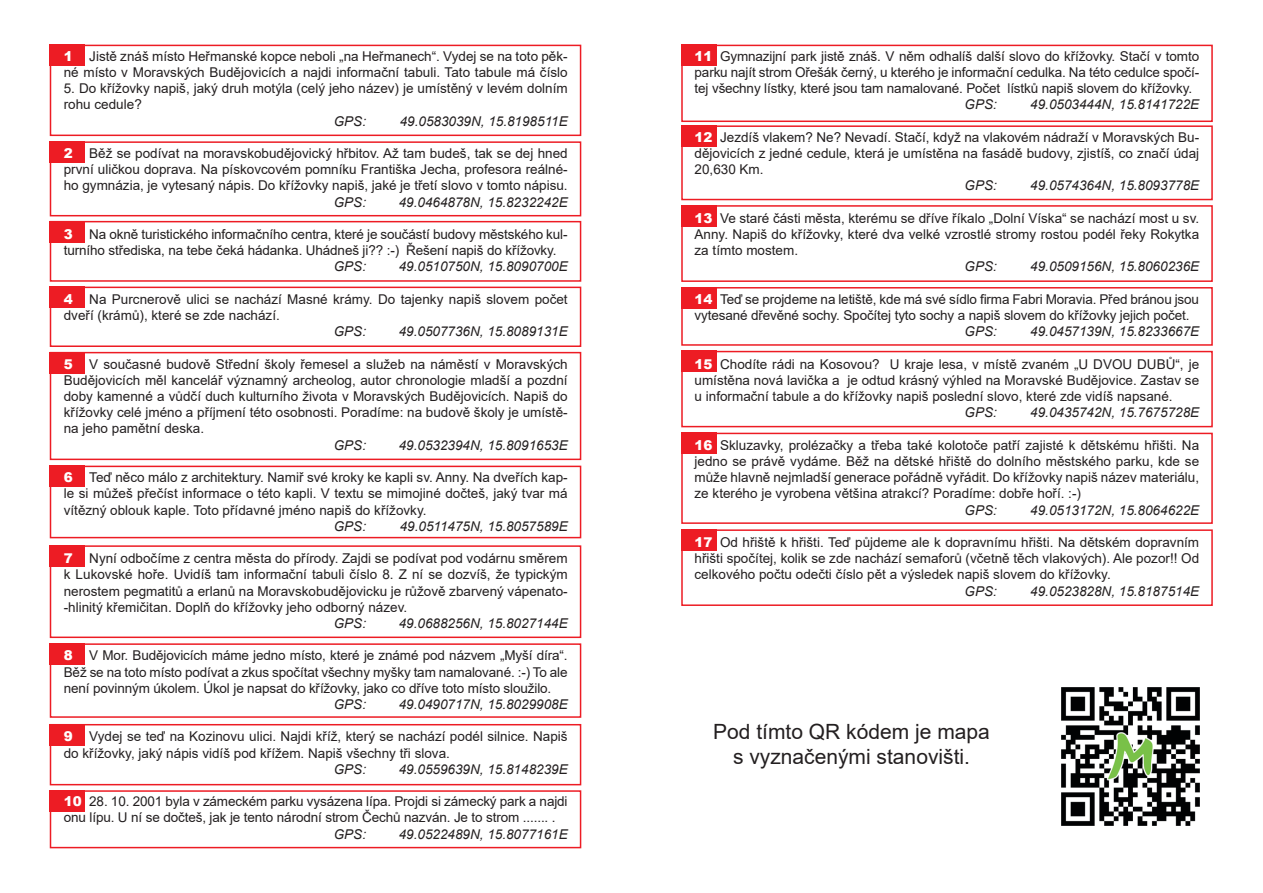
<style>
.page{position:relative;width:1263px;height:893px;background:#fff}
.page>*{position:absolute;margin:0;border:0;box-sizing:border-box;transform-origin:0 0}
.t1{font:21px/25.2px "Arial";color:#231f20;text-align:center}
.t2{font:13.5px/16.2px "Arial";color:#231f20;text-align:justify}
.t3{font:italic 13.5px "Arial";color:#231f20}
.s1{font-weight:900;color:#fff}
</style>
<div class="page">
<div style="left:681px;top:433px;width:35px;height:21px;background:#ed1c24"></div>
<div style="left:681px;top:433px;width:532px;height:91px;border:2px solid #ed1c24"></div>
<div style="left:681px;top:287px;width:35px;height:21px;background:#ed1c24"></div>
<div style="left:681px;top:287px;width:532px;height:59px;border:2px solid #ed1c24"></div>
<div style="left:681px;top:125px;width:35px;height:22px;background:#ed1c24"></div>
<div style="left:681px;top:125px;width:532px;height:75px;border:2px solid #ed1c24"></div>
<div style="left:50px;top:790px;width:35px;height:21px;background:#ed1c24"></div>
<div style="left:50px;top:790px;width:531px;height:58px;border:2px solid #ed1c24"></div>
<div style="left:50px;top:466px;width:35px;height:21px;background:#ed1c24"></div>
<div style="left:50px;top:466px;width:531px;height:72px;border:2px solid #ed1c24"></div>
<div style="left:50px;top:141px;width:35px;height:22px;background:#ed1c24"></div>
<div style="left:50px;top:141px;width:531px;height:75px;border:2px solid #ed1c24"></div>
<div style="left:50px;top:287px;width:35px;height:21px;background:#ed1c24"></div>
<div style="left:50px;top:287px;width:531px;height:60px;border:2px solid #ed1c24"></div>
<div style="left:50px;top:643px;width:35px;height:22px;background:#ed1c24"></div>
<div style="left:50px;top:352px;width:531px;height:108px;border:2px solid #ed1c24"></div>
<div style="left:50px;top:352px;width:35px;height:21px;background:#ed1c24"></div>
<div style="left:50px;top:545px;width:531px;height:93px;border:2px solid #ed1c24"></div>
<div style="left:50px;top:545px;width:35px;height:22px;background:#ed1c24"></div>
<div style="left:50px;top:724px;width:531px;height:61px;border:2px solid #ed1c24"></div>
<div style="left:50px;top:724px;width:35px;height:21px;background:#ed1c24"></div>
<div style="left:681px;top:45px;width:532px;height:77px;border:2px solid #ed1c24"></div>
<div style="left:681px;top:45px;width:35px;height:21px;background:#ed1c24"></div>
<div style="left:681px;top:205px;width:532px;height:77px;border:2px solid #ed1c24"></div>
<div style="left:681px;top:205px;width:35px;height:21px;background:#ed1c24"></div>
<div style="left:681px;top:351px;width:532px;height:76px;border:2px solid #ed1c24"></div>
<div style="left:681px;top:351px;width:35px;height:21px;background:#ed1c24"></div>
<div style="left:681px;top:529px;width:532px;height:77px;border:2px solid #ed1c24"></div>
<div style="left:681px;top:529px;width:35px;height:22px;background:#ed1c24"></div>
<div style="left:50px;top:221px;width:531px;height:61px;border:2px solid #ed1c24"></div>
<div style="left:50px;top:221px;width:35px;height:21px;background:#ed1c24"></div>
<div style="left:50px;top:45px;width:531px;height:91px;border:2px solid #ed1c24"></div>
<div style="left:50px;top:45px;width:35px;height:21px;background:#ed1c24"></div>
<div style="left:50px;top:643px;width:531px;height:75px;border:2px solid #ed1c24"></div>
<img style="left:1061px;top:687px;width:139px;height:139px">
<p class="t2" style="left:64px;top:48px;width:505px"><span class="s1">1</span> Jistě znáš místo Heřmanské kopce neboli „na Heřmanech“. Vydej se na toto pěk&shy;né místo v Moravských Budějovicích a najdi informační tabuli. Tato tabule má číslo</p>
<p class="t2" style="left:64px;top:80px;width:505px">5. Do křížovky napiš, jaký druh motýla (celý jeho název) je umístěný v levém dolním rohu cedule?</p>
<p class="t3" style="left:334px;top:112px;width:34px">GPS:</p>
<p class="t3" style="left:400px;top:112px;width:169px">49.0583039N, 15.8198511E</p>
<p class="t2" style="left:64px;top:145px;width:505px"><span class="s1">2</span> Běž se podívat na moravskobudějovický hřbitov. Až tam budeš, tak se dej hned první uličkou doprava. Na pískovcovém pomníku Františka Jecha, profesora reálné&shy;ho gymnázia, je vytesaný nápis. Do křížovky napiš, jaké je třetí slovo v tomto nápisu.</p>
<p class="t3" style="left:334px;top:193px;width:34px">GPS:</p>
<p class="t3" style="left:399px;top:193px;width:170px">49.0464878N, 15.8232242E</p>
<p class="t2" style="left:64px;top:226px;width:505px"><span class="s1">3</span> Na okně turistického informačního centra, které je součástí budovy městského kul&shy;turního střediska, na tebe čeká hádanka. Uhádneš ji?? :-) Řešení napiš do křížovky.</p>
<p class="t3" style="left:334px;top:258px;width:34px">GPS:</p>
<p class="t3" style="left:399px;top:258px;width:170px">49.0510750N, 15.8090700E</p>
<p class="t2" style="left:64px;top:291px;width:505px"><span class="s1">4</span> Na Purcnerově ulici se nachází Masné krámy. Do tajenky napiš slovem počet dveří (krámů), které se zde nachází.</p>
<p class="t3" style="left:334px;top:323px;width:34px">GPS:</p>
<p class="t3" style="left:399px;top:323px;width:170px">49.0507736N, 15.8089131E</p>
<p class="t2" style="left:64px;top:356px;width:505px"><span class="s1">5</span> V současné budově Střední školy řemesel a služeb na náměstí v Moravských Budějovicích měl kancelář významný archeolog, autor chronologie mladší a pozdní doby kamenné a vůdčí duch kulturního života v Moravských Budějovicích. Napiš do křížovky celé jméno a příjmení této osobnosti. Poradíme: na budově školy je umístě&shy;na jeho pamětní deska.</p>
<p class="t3" style="left:334px;top:436px;width:34px">GPS:</p>
<p class="t3" style="left:399px;top:436px;width:170px">49.0532394N, 15.8091653E</p>
<p class="t2" style="left:64px;top:469px;width:505px"><span class="s1">6</span> Teď něco málo z architektury. Namiř své kroky ke kapli sv. Anny. Na dveřích kap&shy;le si můžeš přečíst informace o této kapli. V textu se mimojiné dočteš, jaký tvar má vítězný oblouk kaple. Toto přídavné jméno napiš do křížovky.</p>
<p class="t3" style="left:334px;top:517px;width:34px">GPS:</p>
<p class="t3" style="left:400px;top:517px;width:169px">49.0511475N, 15.8057589E</p>
<p class="t2" style="left:64px;top:550px;width:505px"><span class="s1">7</span> Nyní odbočíme z centra města do přírody. Zajdi se podívat pod vodárnu směrem k Lukovské hoře. Uvidíš tam informační tabuli číslo 8. Z ní se dozvíš, že typickým nerostem pegmatitů a erlanů na Moravskobudějovicku je růžově zbarvený vápenato--hlinitý křemičitan. Doplň do křížovky jeho odborný název.</p>
<p class="t3" style="left:334px;top:614px;width:34px">GPS:</p>
<p class="t3" style="left:399px;top:614px;width:170px">49.0688256N, 15.8027144E</p>
<p class="t2" style="left:64px;top:647px;width:505px"><span class="s1">8</span> V Mor. Budějovicích máme jedno místo, které je známé pod názvem „Myší díra“.<br>Běž se na toto místo podívat a zkus spočítat všechny myšky tam namalované. :-) To ale není povinným úkolem. Úkol je napsat do křížovky, jako co dříve toto místo sloužilo.</p>
<p class="t3" style="left:334px;top:695px;width:34px">GPS:</p>
<p class="t3" style="left:399px;top:695px;width:170px">49.0490717N, 15.8029908E</p>
<p class="t2" style="left:64px;top:728px;width:505px"><span class="s1">9</span> Vydej se teď na Kozinovu ulici. Najdi kříž, který se nachází podél silnice. Napiš do křížovky, jaký nápis vidíš pod křížem. Napiš všechny tři slova.</p>
<p class="t3" style="left:334px;top:760px;width:34px">GPS:</p>
<p class="t3" style="left:399px;top:760px;width:170px">49.0559639N, 15.8148239E</p>
<p class="t2" style="left:64px;top:793px;width:505px"><span class="s1">10</span> 28. 10. 2001 byla v zámeckém parku vysázena lípa. Projdi si zámecký park a najdi onu lípu. U ní se dočteš, jak je tento národní strom Čechů nazván. Je to strom ....... .</p>
<p class="t3" style="left:334px;top:825px;width:34px">GPS:</p>
<p class="t3" style="left:399px;top:825px;width:170px">49.0522489N, 15.8077161E</p>
<p class="t2" style="left:694px;top:48px;width:506px"><span class="s1">11</span> Gymnazijní park jistě znáš. V něm odhalíš další slovo do křížovky. Stačí v tomto parku najít strom Ořešák černý, u kterého je informační cedulka. Na této cedulce spočí&shy;tej všechny lístky, které jsou tam namalované. Počet lístků napiš slovem do křížovky.</p>
<p class="t3" style="left:964px;top:96px;width:34px">GPS:</p>
<p class="t3" style="left:1030px;top:96px;width:170px">49.0503444N, 15.8141722E</p>
<p class="t2" style="left:694px;top:129px;width:506px"><span class="s1">12</span> Jezdíš vlakem? Ne? Nevadí. Stačí, když na vlakovém nádraží v Moravských Bu&shy;dějovicích z jedné cedule, která je umístěna na fasádě budovy, zjistíš, co značí údaj 20,630 Km.</p>
<p class="t3" style="left:964px;top:177px;width:34px">GPS:</p>
<p class="t3" style="left:1030px;top:177px;width:170px">49.0574364N, 15.8093778E</p>
<p class="t2" style="left:694px;top:210px;width:506px"><span class="s1">13</span> Ve staré části města, kterému se dříve říkalo „Dolní Víska“ se nachází most u sv.<br>Anny. Napiš do křížovky, které dva velké vzrostlé stromy rostou podél řeky Rokytka za tímto mostem.</p>
<p class="t3" style="left:964px;top:258px;width:34px">GPS:</p>
<p class="t3" style="left:1030px;top:258px;width:170px">49.0509156N, 15.8060236E</p>
<p class="t2" style="left:694px;top:291px;width:506px"><span class="s1">14</span> Teď se projdeme na letiště, kde má své sídlo firma Fabri Moravia. Před bránou jsou vytesané dřevěné sochy. Spočítej tyto sochy a napiš slovem do křížovky jejich počet.</p>
<p class="t3" style="left:964px;top:323px;width:34px">GPS:</p>
<p class="t3" style="left:1030px;top:323px;width:170px">49.0457139N, 15.8233667E</p>
<p class="t2" style="left:694px;top:356px;width:506px"><span class="s1">15</span> Chodíte rádi na Kosovou? U kraje lesa, v místě zvaném „U DVOU DUBŮ“, je umístěna nová lavička a je odtud krásný výhled na Moravské Budějovice. Zastav se u informační tabule a do křížovky napiš poslední slovo, které zde vidíš napsané.</p>
<p class="t3" style="left:964px;top:404px;width:34px">GPS:</p>
<p class="t3" style="left:1030px;top:404px;width:170px">49.0435742N, 15.7675728E</p>
<p class="t2" style="left:694px;top:437px;width:506px"><span class="s1">16</span> Skluzavky, prolézačky a třeba také kolotoče patří zajisté k dětskému hřišti. Na jedno se právě vydáme. Běž na dětské hřiště do dolního městského parku, kde se může hlavně nejmladší generace pořádně vyřádit. Do křížovky napiš název materiálu, ze kterého je vyrobena většina atrakcí? Poradíme: dobře hoří. :-)</p>
<p class="t3" style="left:964px;top:501px;width:34px">GPS:</p>
<p class="t3" style="left:1030px;top:501px;width:170px">49.0513172N, 15.8064622E</p>
<p class="t2" style="left:694px;top:534px;width:506px"><span class="s1">17</span> Od hřiště k hřišti. Teď půjdeme ale k dopravnímu hřišti. Na dětském dopravním hřišti spočítej, kolik se zde nachází semaforů (včetně těch vlakových). Ale pozor!! Od celkového počtu odečti číslo pět a výsledek napiš slovem do křížovky.</p>
<p class="t3" style="left:964px;top:582px;width:34px">GPS:</p>
<p class="t3" style="left:1030px;top:582px;width:170px">49.0523828N, 15.8187514E</p>
<h1 class="t1" style="left:713px;top:719px;width:278px">Pod tímto QR kódem je mapa s vyznačenými stanovišti.</h1>
</div>
